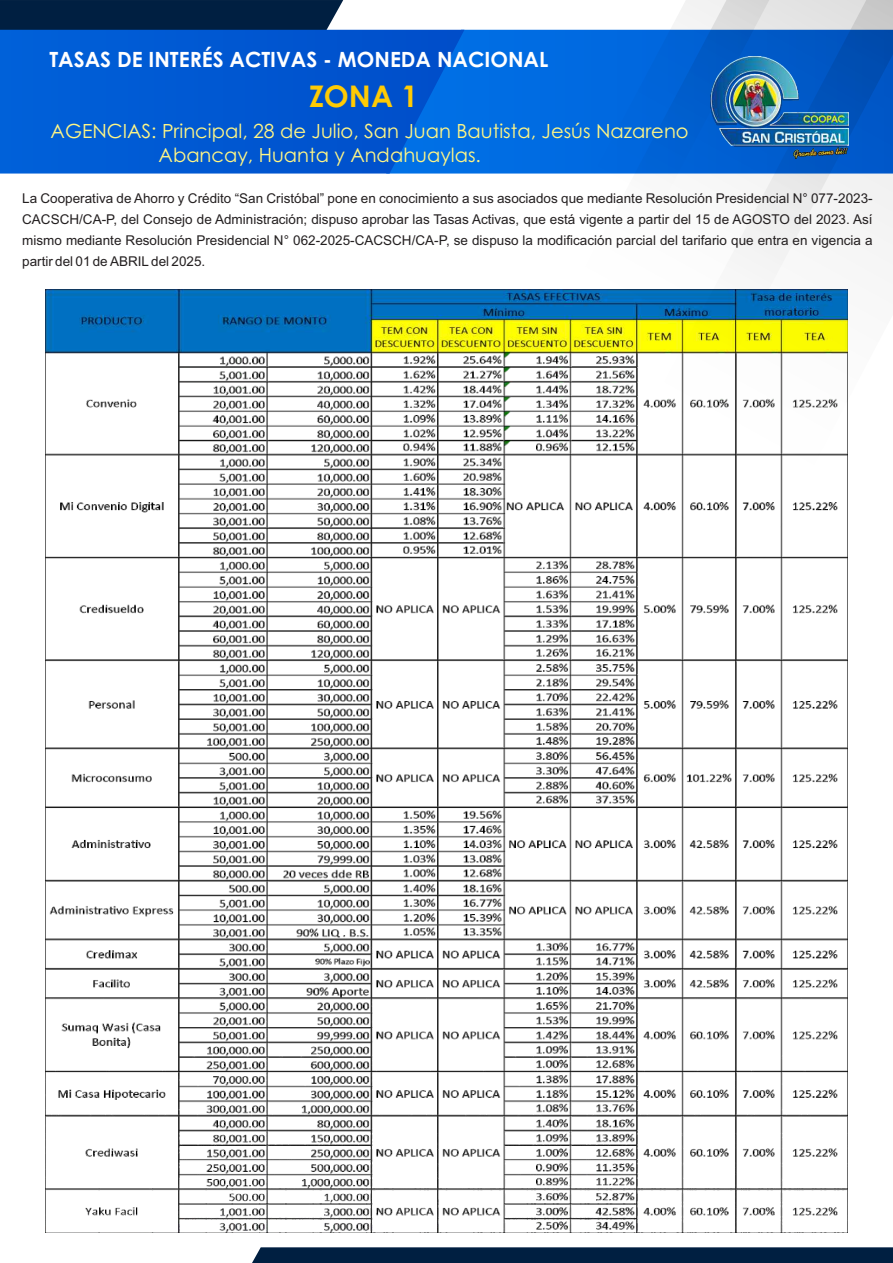
<style>
.page{position:relative;width:893px;height:1263px;background:#fff}
.page>*{position:absolute;margin:0;border:0;box-sizing:border-box;transform-origin:0 0}
.t1{font:700 29.85px "Century Gothic";color:#ffcb04}
.t2{font:700 21px "Century Gothic";color:#fff}
.t3{font:19.5px/24.8px "Century Gothic";color:#fff685}
.t4{font:13.5px/21.1px "Arial";color:#231f20;text-align:justify}
</style>
<div class="page">
<img style="left:45px;top:289px;width:803px;height:944px">
<div style="left:464px;top:30px;width:86px;height:144px;background:#006de3"></div>
<div style="left:252px;top:1247px;width:641px;height:16px;background:#001f41"></div>
<div style="left:0;top:0;width:343px;height:30px;background:#001f41"></div>
<svg style="left:0;top:30px;width:464px;height:144px;background:#0059d3"></svg>
<svg style="left:550px;top:29px;width:64px;height:393px"></svg>
<svg style="left:614px;top:0;width:279px;height:564px"></svg>
<img style="left:710px;top:57px;width:139px;height:102px">
<h2 class="t2" style="left:49px;top:51px;width:500px">TASAS DE INTERÉS ACTIVAS - MONEDA NACIONAL</h2>
<h1 class="t1" style="left:309px;top:85px;width:111px">ZONA 1</h1>
<h3 class="t3" style="left:159px;top:120px;width:532px;text-indent:-108px">AGENCIAS: Principal, 28 de Julio, San Juan Bautista, Jesús Nazareno<br>Abancay, Huanta y Andahuaylas.</h3>
<p class="t4" style="left:22px;top:189px;width:852px">La Cooperativa de Ahorro y Crédito “San Cristóbal” pone en conocimiento a sus asociados que mediante Resolución Presidencial N° 077-2023- CACSCH/CA-P, del Consejo de Administración; dispuso aprobar las Tasas Activas, que está vigente a partir del 15 de AGOSTO del 2023. Así mismo mediante Resolución Presidencial N° 062-2025-CACSCH/CA-P, se dispuso la modificación parcial del tarifario que entra en vigencia a partir del 01 de ABRIL del 2025.</p>
</div>
